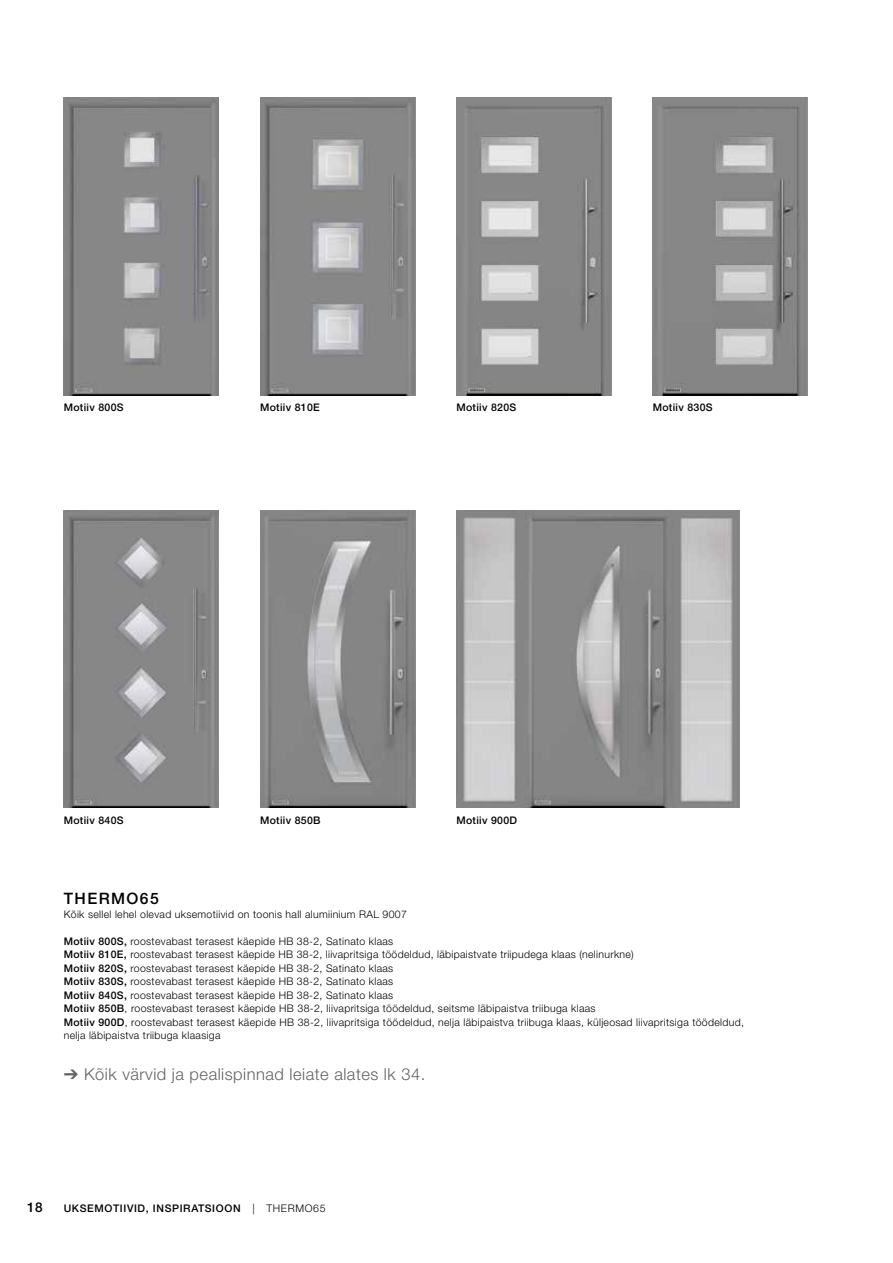
<style>
.page{position:relative;width:893px;height:1263px;background:#fff}
.page>*{position:absolute;margin:0;border:0;box-sizing:border-box;transform-origin:0 0}
.t1{font:300 16.5px "Hoermann Helvetica Neue";letter-spacing:.03em;color:#646363}
.t2{font:500 15.75px "Hoermann Helvetica Neue";letter-spacing:.09em;color:#000}
.t3{font:500 13.5px "Hoermann Helvetica Neue";color:#000}
.t4{font:300 10.5px/13.5px "Hoermann Helvetica Neue";letter-spacing:.03em;color:#000}
.t5{font:500 10.5px "Hoermann Helvetica Neue";letter-spacing:.03em;color:#000}
.t6{font:500 10.5px "Hoermann Helvetica Neue";letter-spacing:.06em;color:#000}
.s1{font-weight:500}
.s2{font-weight:300}
</style>
<div class="page">
<img style="left:260px;top:510px;width:155px;height:298px">
<img style="left:64px;top:510px;width:155px;height:298px">
<img style="left:653px;top:98px;width:155px;height:297px">
<img style="left:456px;top:98px;width:156px;height:297px">
<img style="left:64px;top:98px;width:155px;height:297px">
<img style="left:456px;top:510px;width:284px;height:298px">
<img style="left:260px;top:98px;width:155px;height:297px">
<p class="t5" style="left:64px;top:400px;width:61px">Motiiv 800S</p>
<p class="t5" style="left:260px;top:400px;width:61px">Motiiv 810E</p>
<p class="t5" style="left:456px;top:400px;width:61px">Motiiv 820S</p>
<p class="t5" style="left:653px;top:400px;width:61px">Motiiv 830S</p>
<p class="t5" style="left:64px;top:813px;width:61px">Motiiv 840S</p>
<p class="t5" style="left:260px;top:813px;width:62px">Motiiv 850B</p>
<p class="t5" style="left:456px;top:813px;width:62px">Motiiv 900D</p>
<h2 class="t2" style="left:64px;top:888px;width:97px">THERMO65</h2>
<p class="t4" style="left:64px;top:906px;width:345px">Kõik sellel lehel olevad uksemotiivid on toonis hall alumiinium RAL 9007</p>
<p class="t4" style="left:64px;top:933px;width:682px"><span class="s1">Motiiv 800S,</span> roostevabast terasest käepide HB 38-2, Satinato klaas<br><span class="s1">Motiiv 810E,</span> roostevabast terasest käepide HB 38-2, liivapritsiga töödeldud, läbipaistvate triipudega klaas (nelinurkne)<br><span class="s1">Motiiv 820S,</span> roostevabast terasest käepide HB 38-2, Satinato klaas<br><span class="s1">Motiiv 830S,</span> roostevabast terasest käepide HB 38-2, Satinato klaas<br><span class="s1">Motiiv 840S,</span> roostevabast terasest käepide HB 38-2, Satinato klaas<br><span class="s1">Motiiv 850B</span>, roostevabast terasest käepide HB 38-2, liivapritsiga töödeldud, seitsme läbipaistva triibuga klaas<br><span class="s1">Motiiv 900D</span>, roostevabast terasest käepide HB 38-2, liivapritsiga töödeldud, nelja läbipaistva triibuga klaas, küljeosad liivapritsiga töödeldud, nelja läbipaistva triibuga klaasiga</p>
<h1 class="t1" style="left:64px;top:1062px;width:363px">➔ Kõik värvid ja pealispinnad leiate alates lk 34.</h1>
<p class="t3" style="left:27px;top:1198px;width:17px">18</p>
<p class="t6" style="left:64px;top:1201px;width:263px">UKSEMOTIIVID, INSPIRATSIOON <span class="s2">| THERMO65</span></p>
</div>
